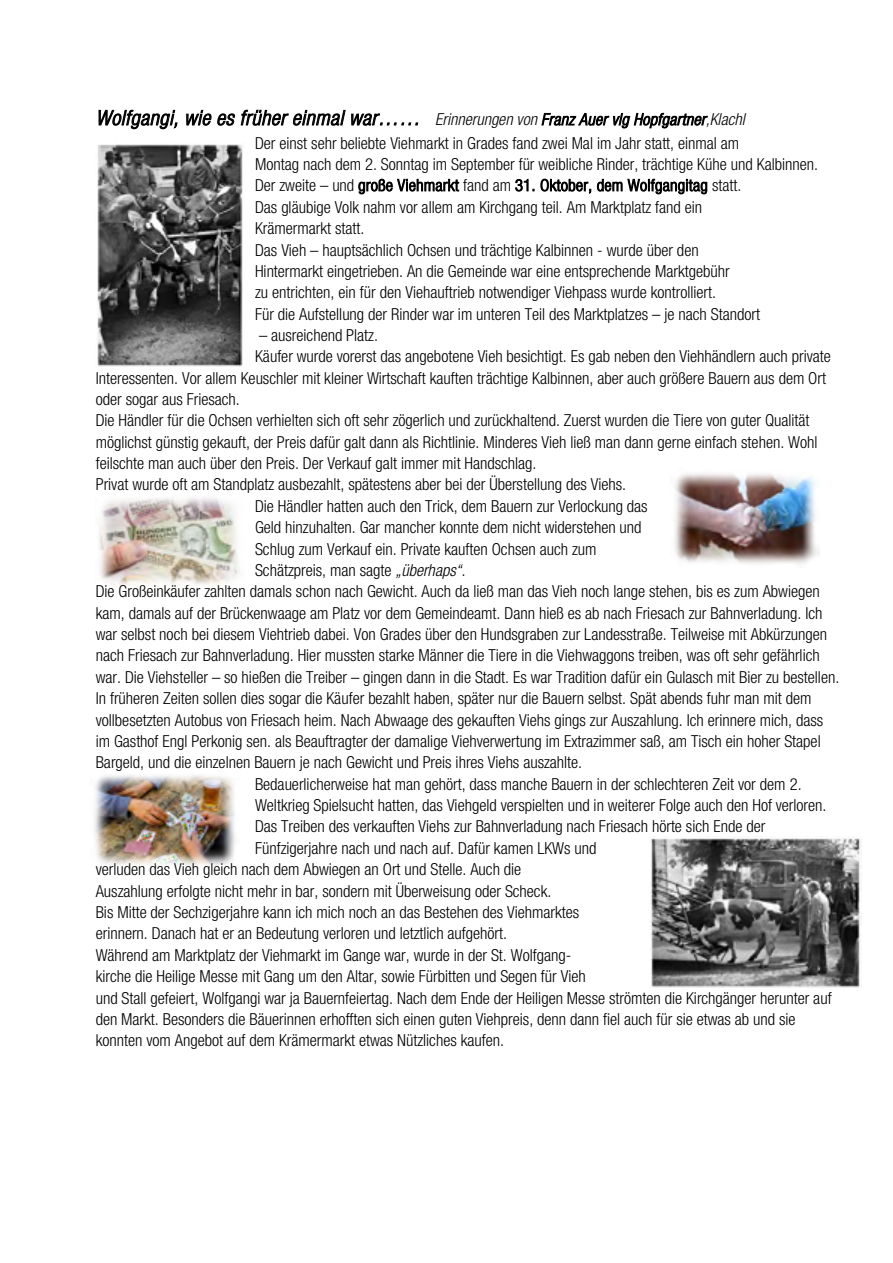
<style>
.page{position:relative;width:893px;height:1263px;background:#fff}
.page>*{position:absolute;margin:0;border:0;box-sizing:border-box;transform-origin:0 0}
.t1{font:italic 300 condensed 20.4px "Helvetica Neue LT Pro";letter-spacing:.02em;color:#000}
.t2{font:300 condensed 16.5px/21.5px "Helvetica Neue LT Pro";color:#000}
.t3{font:300 condensed 16.2px "Helvetica Neue LT Pro";letter-spacing:.02em;color:#000}
.s1{font-size:16.5px}
.s2{font-size:16.2px}
.s3{font-style:italic}
</style>
<div class="page">
<img style="left:97px;top:144px;width:146px;height:223px">
<img style="left:99px;top:498px;width:141px;height:88px">
<img style="left:674px;top:473px;width:146px;height:91px">
<img style="left:94px;top:775px;width:142px;height:91px">
<img style="left:651px;top:838px;width:211px;height:150px">
<p class="t1" style="left:96px;top:106px;width:650px">Wolfgangi, wie es früher einmal war…… <span class="s1">Erinnerungen von</span> <span class="s2">Franz Auer vlg Hopfgartner</span><span class="s1">,Klachl</span></p>
<p class="t2" style="left:255px;top:132px;width:565px">Der einst sehr beliebte Viehmarkt in Grades fand zwei Mal im Jahr statt, einmal am<br>Montag nach dem 2. Sonntag im September für weibliche Rinder, trächtige Kühe und Kalbinnen.</p>
<p class="t3" style="left:255px;top:176px;width:488px"><span class="s1">Der zweite – und</span> große Viehmarkt <span class="s1">fand am</span> 31. Oktober, dem Wolfgangitag <span class="s1">statt.</span></p>
<p class="t2" style="left:255px;top:196px;width:506px">Das gläubige Volk nahm vor allem am Kirchgang teil. Am Marktplatz fand ein Krämermarkt statt.<br>Das Vieh – hauptsächlich Ochsen und trächtige Kalbinnen - wurde über den Hintermarkt eingetrieben. An die Gemeinde war eine entsprechende Marktgebühr<br>zu entrichten, ein für den Viehauftrieb notwendiger Viehpass wurde kontrolliert.<br>Für die Aufstellung der Rinder war im unteren Teil des Marktplatzes – je nach Standort</p>
<p class="t2" style="left:259px;top:324px;width:120px">– ausreichend Platz.</p>
<p class="t2" style="left:96px;top:345px;width:737px">Nach dem Eintreffen der Käufer wurde vorerst das angebotene Vieh besichtigt. Es gab neben den Viehhändlern auch private</p>
<p class="t2" style="left:96px;top:367px;width:732px">Interessenten. Vor allem Keuschler mit kleiner Wirtschaft kauften trächtige Kalbinnen, aber auch größere Bauern aus dem Ort</p>
<p class="t2" style="left:96px;top:388px;width:146px">oder sogar aus Friesach.</p>
<p class="t2" style="left:96px;top:410px;width:715px">Die Händler für die Ochsen verhielten sich oft sehr zögerlich und zurückhaltend. Zuerst wurden die Tiere von guter Qualität</p>
<p class="t2" style="left:96px;top:431px;width:723px">möglichst günstig gekauft, der Preis dafür galt dann als Richtlinie. Minderes Vieh ließ man dann gerne einfach stehen. Wohl</p>
<p class="t2" style="left:96px;top:452px;width:442px">feilschte man auch über den Preis. Der Verkauf galt immer mit Handschlag.</p>
<p class="t2" style="left:96px;top:474px;width:532px">Privat wurde oft am Standplatz ausbezahlt, spätestens aber bei der Überstellung des Viehs.</p>
<p class="t2" style="left:255px;top:495px;width:394px">Die Händler hatten auch den Trick, dem Bauern zur Verlockung das</p>
<p class="t2" style="left:255px;top:517px;width:388px">Geld hinzuhalten. Gar mancher konnte dem nicht widerstehen und</p>
<p class="t2" style="left:255px;top:538px;width:343px">Schlug zum Verkauf ein. Private kauften Ochsen auch zum</p>
<p class="t2" style="left:255px;top:559px;width:212px">Schätzpreis, man sagte <span class="s3">„überhaps“.</span></p>
<p class="t2" style="left:96px;top:581px;width:725px">Die Großeinkäufer zahlten damals schon nach Gewicht. Auch da ließ man das Vieh noch lange stehen, bis es zum Abwiegen</p>
<p class="t2" style="left:96px;top:602px;width:728px">kam, damals auf der Brückenwaage am Platz vor dem Gemeindeamt. Dann hieß es ab nach Friesach zur Bahnverladung. Ich</p>
<p class="t2" style="left:96px;top:623px;width:733px">war selbst noch bei diesem Viehtrieb dabei. Von Grades über den Hundsgraben zur Landesstraße. Teilweise mit Abkürzungen</p>
<p class="t2" style="left:96px;top:645px;width:725px">nach Friesach zur Bahnverladung. Hier mussten starke Männer die Tiere in die Viehwaggons treiben, was oft sehr gefährlich</p>
<p class="t2" style="left:96px;top:666px;width:745px">war. Die Viehsteller – so hießen die Treiber – gingen dann in die Stadt. Es war Tradition dafür ein Gulasch mit Bier zu bestellen.</p>
<p class="t2" style="left:96px;top:688px;width:717px">In früheren Zeiten sollen dies sogar die Käufer bezahlt haben, später nur die Bauern selbst. Spät abends fuhr man mit dem</p>
<p class="t2" style="left:96px;top:709px;width:729px">vollbesetzten Autobus von Friesach heim. Nach Abwaage des gekauften Viehs gings zur Auszahlung. Ich erinnere mich, dass</p>
<p class="t2" style="left:96px;top:730px;width:726px">im Gasthof Engl Perkonig sen. als Beauftragter der damalige Viehverwertung im Extrazimmer saß, am Tisch ein hoher Stapel</p>
<p class="t2" style="left:96px;top:752px;width:488px">Bargeld, und die einzelnen Bauern je nach Gewicht und Preis ihres Viehs auszahlte.</p>
<p class="t2" style="left:255px;top:773px;width:548px">Bedauerlicherweise hat man gehört, dass manche Bauern in der schlechteren Zeit vor dem 2.</p>
<p class="t2" style="left:255px;top:794px;width:573px">Weltkrieg Spielsucht hatten, das Viehgeld verspielten und in weiterer Folge auch den Hof verloren.</p>
<p class="t2" style="left:255px;top:816px;width:512px">Das Treiben des verkauften Viehs zur Bahnverladung nach Friesach hörte sich Ende der</p>
<p class="t2" style="left:255px;top:837px;width:343px">Fünfzigerjahre nach und nach auf. Dafür kamen LKWs und</p>
<p class="t2" style="left:96px;top:859px;width:427px">verluden das Vieh gleich nach dem Abwiegen an Ort und Stelle. Auch die</p>
<p class="t2" style="left:96px;top:880px;width:457px">Auszahlung erfolgte nicht mehr in bar, sondern mit Überweisung oder Scheck.</p>
<p class="t2" style="left:96px;top:901px;width:485px">Bis Mitte der Sechzigerjahre kann ich mich noch an das Bestehen des Viehmarktes</p>
<p class="t2" style="left:96px;top:923px;width:413px">erinnern. Danach hat er an Bedeutung verloren und letztlich aufgehört.</p>
<p class="t2" style="left:96px;top:944px;width:477px">Während am Marktplatz der Viehmarkt im Gange war, wurde in der St. Wolfgang-</p>
<p class="t2" style="left:96px;top:965px;width:492px">kirche die Heilige Messe mit Gang um den Altar, sowie Fürbitten und Segen für Vieh</p>
<p class="t2" style="left:96px;top:987px;width:737px">und Stall gefeiert, Wolfgangi war ja Bauernfeiertag. Nach dem Ende der Heiligen Messe strömten die Kirchgänger herunter auf</p>
<p class="t2" style="left:96px;top:1008px;width:701px">den Markt. Besonders die Bäuerinnen erhofften sich einen guten Viehpreis, denn dann fiel auch für sie etwas ab und sie</p>
<p class="t2" style="left:96px;top:1030px;width:410px">konnten vom Angebot auf dem Krämermarkt etwas Nützliches kaufen.</p>
</div>
